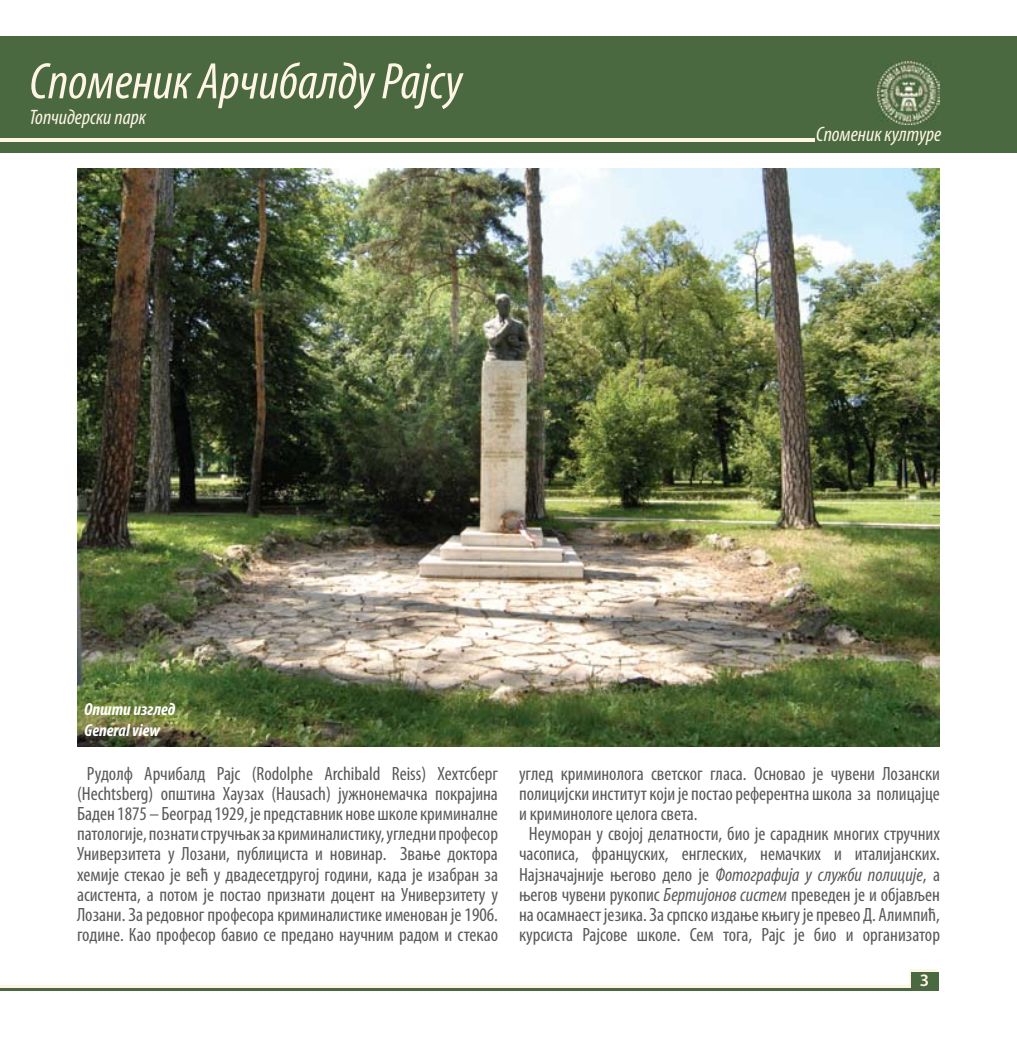
<style>
.page{position:relative;width:1017px;height:1042px;background:#fff}
.page>*{position:absolute;margin:0;border:0;box-sizing:border-box;transform-origin:0 0}
.t1{font:italic condensed 51.62px "Myriad Pro";color:#fff5e4}
.t2{font:italic condensed 21px "Myriad Pro";color:#fff5e4}
.t3{font:condensed 19.25px/20.1px "Myriad Pro";color:#58595b;text-align:center}
.t4{font:italic 700 condensed 17.5px/21px "Myriad Pro";color:#fff}
.t5{font:600 17.5px "Myriad Pro";color:#fff5e4}
.s1{font-style:italic}
</style>
<div class="page">
<div style="left:909px;top:969px;width:27px;height:19px;background:#fff5e4"></div>
<div style="left:0;top:985px;width:935px;height:5px;background:#fff5e4"></div>
<div style="left:911px;top:972px;width:28px;height:18px;background:#4a6940"></div>
<hr style="left:0;top:987px;width:913px;height:3px;background:#4a6940">
<div style="left:0;top:36px;width:1017px;height:116px;background:#4a6940"></div>
<hr style="left:1px;top:139px;width:814px;height:3px;background:#fff5e4">
<img style="left:77px;top:168px;width:863px;height:578px">
<img style="left:878px;top:62px;width:62px;height:62px">
<h1 class="t1" style="left:30px;top:50px;width:434px">Споменик Арчибалду Рајсу</h1>
<p class="t2" style="left:30px;top:104px;width:118px">Топчидерски парк</p>
<p class="t4" style="left:84px;top:699px;width:93px">Oпшти изглед<br>General view</p>
<p class="t2" style="left:816px;top:121px;width:127px">Споменик културе</p>
<p class="t3" style="left:77px;top:763px;width:423px">Рудолф Арчибалд Рајс (Rodolphe Archibald Reiss) Хехтсберг (Hechtsberg) општина Хаузах (Hausach) јужнонемачка покрајина Баден 1875 – Београд 1929, је представник нове школе криминалне патологије, познати стручњак за криминалистику, угледни професор Универзитета у Лозани, публициста и новинар. Звање доктора хемије стекао је већ у двадесетдругој години, када је изабран за асистента, а потом је постао признати доцент на Универзитету у Лозани. За редовног професора криминалистике именован је 1906. године. Као професор бавио се предано научним радом и стекао</p>
<p class="t3" style="left:519px;top:763px;width:422px">углед криминолога светског гласа. Основао је чувени Лозански</p>
<p class="t3" style="left:519px;top:783px;width:422px">полицијски институт који је постао референтна школа за полицајце</p>
<p class="t3" style="left:519px;top:803px;width:180px">и криминологе целога света.</p>
<p class="t3" style="left:529px;top:823px;width:413px">Неуморан у својој делатности, био је сарадник многих стручних</p>
<p class="t3" style="left:519px;top:844px;width:422px">часописа, француских, енглеских, немачких и италијанских.</p>
<p class="t3" style="left:519px;top:864px;width:422px">Најзначајније његово дело је <span class="s1">Фотографија у служби полиције</span>, а</p>
<p class="t3" style="left:519px;top:884px;width:422px">његов чувени рукопис <span class="s1">Бертијонов систем</span> преведен је и објављен</p>
<p class="t3" style="left:519px;top:904px;width:422px">на осамнаест језика. За српско издање књигу је превео Д. Алимпић,</p>
<p class="t3" style="left:519px;top:924px;width:423px">курсиста Рајсове школе. Сем тога, Рајс је био и организатор</p>
<p class="t5" style="left:920px;top:969px;width:11px">3</p>
</div>
